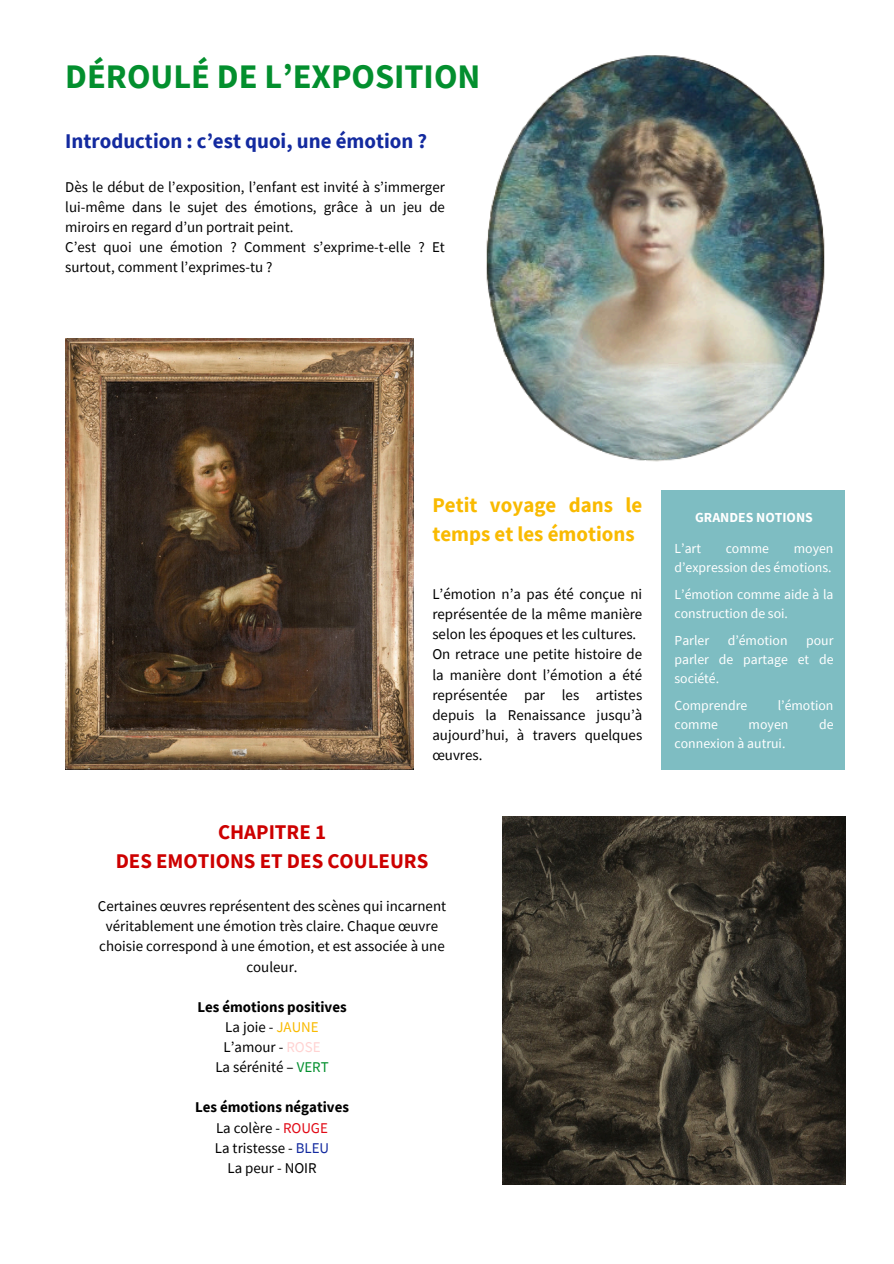
<style>
.page{position:relative;width:894px;height:1264px;background:#fff}
.page>*{position:absolute;margin:0;border:0;box-sizing:border-box;transform-origin:0 0}
.t1{font:700 34.35px "Source Sans Pro";color:#038f2e}
.t2{font:700 20.85px/29.1px "Source Sans Pro";color:#f9ba01}
.t3{font:700 20.85px "Source Sans Pro";color:#132a9f}
.t4{font:700 20.85px/29.1px "Source Sans Pro";color:#cd0000;text-align:center}
.t5{font:14.85px/20.1px "Source Sans Pro";color:#000;text-align:justify}
.t6{font:700 14.85px "Source Sans Pro";color:#000}
.t7{font:13.8px/18.9px "Source Sans Pro";color:#fff;text-align:right}
.t8{font:700 13.8px "Source Sans Pro";color:#fff}
.s1{color:#f9ba01}
.s2{color:#ffd3d2}
.s3{color:#038f2e}
.s4{color:#e10915}
.s5{color:#132a9f}
</style>
<div class="page">
<img style="left:413px;top:55px;width:432px;height:510px">
<img style="left:65px;top:338px;width:348px;height:431px">
<img style="left:502px;top:816px;width:342px;height:368px">
<div style="left:661px;top:490px;width:183px;height:279px;background:#7ebdc2"></div>
<p class="t1" style="left:65px;top:55px;width:416px">DÉROULÉ DE L’EXPOSITION</p>
<p class="t3" style="left:65px;top:128px;width:363px">Introduction : c’est quoi, une émotion ?</p>
<p class="t5" style="left:65px;top:176px;width:381px">Dès le début de l’exposition, l’enfant est invité à s’immerger lui-même dans le sujet des émotions, grâce à un jeu de miroirs en regard d’un portrait peint.</p>
<p class="t5" style="left:65px;top:237px;width:381px">C’est quoi une émotion ? Comment s’exprime-t-elle ? Et surtout, comment l’exprimes-tu ?</p>
<h3 class="t2" style="left:432px;top:490px;width:211px">Petit voyage dans le temps et les émotions</h3>
<p class="t5" style="left:432px;top:583px;width:211px">L’émotion n’a pas été conçue ni représentée de la même manière selon les époques et les cultures.</p>
<p class="t5" style="left:432px;top:644px;width:211px">On retrace une petite histoire de la manière dont l’émotion a été représentée par les artistes depuis la Renaissance jusqu’à aujourd’hui, à travers quelques œuvres.</p>
<h2 class="t4" style="left:116px;top:816px;width:314px">CHAPITRE 1<br>DES EMOTIONS ET DES COULEURS</h2>
<p class="t5" style="left:98px;top:895px;width:349px;text-align:center">Certaines œuvres représentent des scènes qui incarnent véritablement une émotion très claire. Chaque œuvre choisie correspond à une émotion, et est associée à une couleur.</p>
<p class="t6" style="left:197px;top:997px;width:151px">Les émotions positives</p>
<p class="t5" style="left:225px;top:1016px;width:95px">La joie - <span class="s1">JAUNE</span></p>
<p class="t5" style="left:223px;top:1036px;width:98px">L’amour - <span class="s2">ROSE</span></p>
<p class="t5" style="left:215px;top:1056px;width:115px">La sérénité – <span class="s3">VERT</span></p>
<p class="t6" style="left:195px;top:1097px;width:155px">Les émotions négatives</p>
<p class="t5" style="left:216px;top:1117px;width:113px">La colère - <span class="s4">ROUGE</span></p>
<p class="t5" style="left:215px;top:1137px;width:116px">La tristesse - <span class="s5">BLEU</span></p>
<p class="t5" style="left:227px;top:1157px;width:91px">La peur - NOIR</p>
<p class="t8" style="left:695px;top:508px;width:119px">GRANDES NOTIONS</p>
<p class="t7" style="left:674px;top:538px;width:28px">L’art</p>
<p class="t7" style="left:725px;top:538px;width:45px">comme</p>
<p class="t7" style="left:674px;top:538px;width:160px">moyen<br>d’expression des émotions.</p>
<p class="t7" style="left:674px;top:584px;width:160px;text-align:left">L’émotion comme aide à la construction de soi.</p>
<p class="t7" style="left:674px;top:631px;width:36px">Parler</p>
<p class="t7" style="left:727px;top:631px;width:61px">d’émotion</p>
<p class="t7" style="left:674px;top:631px;width:160px;text-align:justify;text-indent:131px">pour parler de partage et de société.</p>
<p class="t7" style="left:674px;top:695px;width:74px">Comprendre</p>
<p class="t7" style="left:777px;top:695px;width:57px">l’émotion</p>
<p class="t7" style="left:674px;top:714px;width:45px">comme</p>
<p class="t7" style="left:748px;top:714px;width:41px">moyen</p>
<p class="t7" style="left:818px;top:714px;width:16px">de</p>
<p class="t7" style="left:674px;top:733px;width:112px">connexion à autrui.</p>
</div>
